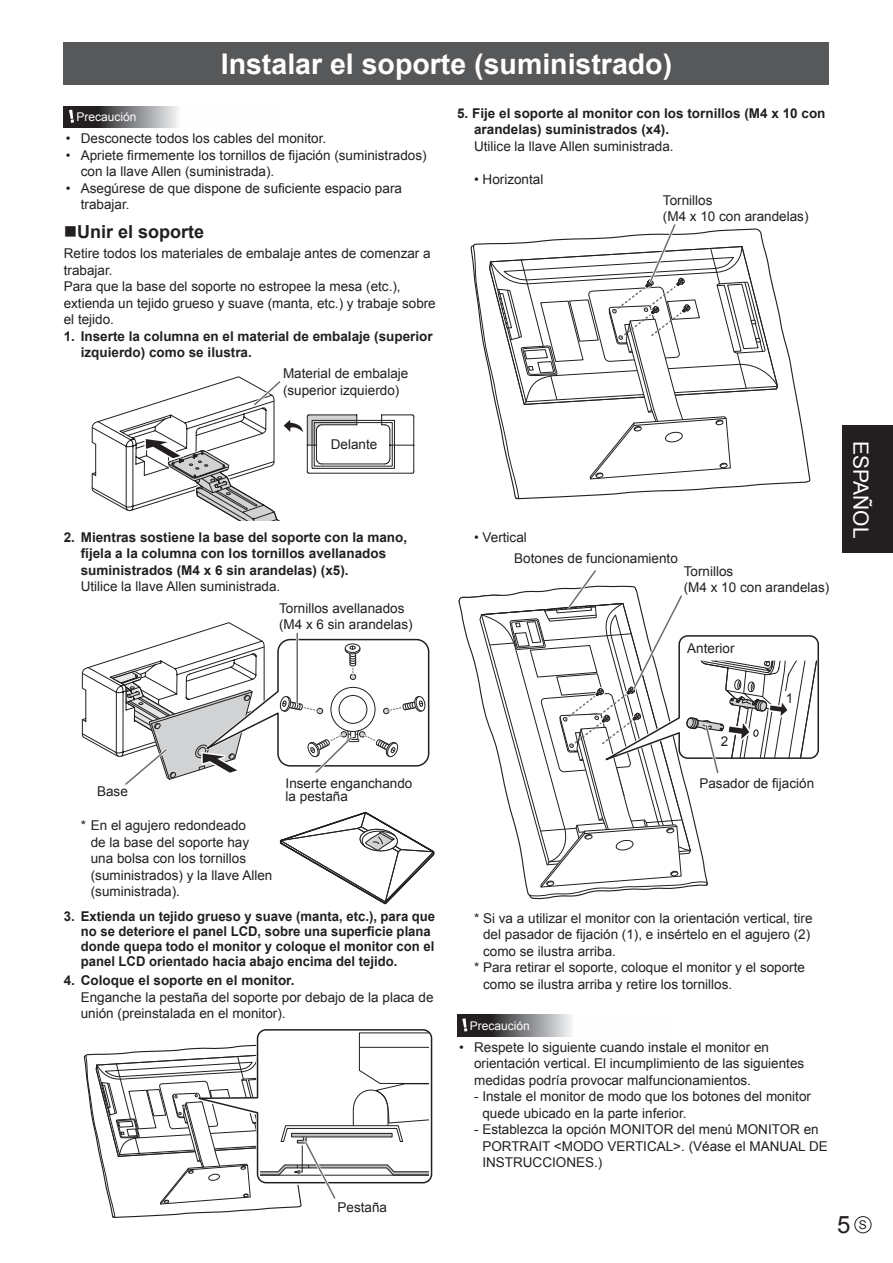
<style>
.page{position:relative;width:893px;height:1263px;background:#fff}
.page>*{position:absolute;margin:0;border:0;box-sizing:border-box;transform-origin:0 0}
.t1{font:700 28.5px "Arial";color:#fff}
.t2{font:24px "Arial";color:#231f20}
.t3{font:21px "Arial";color:#fff}
.t4{font:700 18px "Arial";color:#231f20}
.t5{font:13.5px/16.5px "Arial";color:#231f20}
.t6{font:700 13.5px/16.5px "Arial";color:#231f20}
.t7{font:12px "Arial";color:#fff}
.s1{font-size:12px}
</style>
<div class="page">
<div style="left:842px;top:425px;width:51px;height:128px;background:#231f20"></div>
<div style="left:854px;top:1216px;width:17px;height:17px;border:1px solid #231f20;border-radius:50%"></div>
<div style="left:64px;top:43px;width:765px;height:42px;background:#57585a"></div>
<svg style="left:64px;top:106px;width:114px;height:21px;background:#706f71"></svg>
<svg style="left:69px;top:110px;width:5px;height:13px"></svg>
<svg style="left:91px;top:376px;width:323px;height:144px"></svg>
<svg style="left:82px;top:622px;width:348px;height:163px"></svg>
<svg style="left:83px;top:1029px;width:350px;height:189px"></svg>
<svg style="left:472px;top:245px;width:338px;height:238px"></svg>
<svg style="left:473px;top:224px;width:305px;height:275px"></svg>
<svg style="left:458px;top:570px;width:361px;height:327px"></svg>
<div style="left:717px;top:734px;width:14px;height:14px;background:#fff"></div>
<div style="left:783px;top:691px;width:14px;height:12px;background:#fff"></div>
<svg style="left:457px;top:1015px;width:114px;height:21px;background:#6f6f71"></svg>
<svg style="left:462px;top:1018px;width:5px;height:13px"></svg>
<svg style="left:279px;top:811px;width:156px;height:94px"></svg>
<h1 class="t1" style="left:221px;top:45px;width:453px">Instalar el soporte (suministrado)</h1>
<p class="t7" style="left:77px;top:109px;width:62px">Precaución</p>
<p class="t5" style="left:66px;top:130px;width:262px">• Desconecte todos los cables del monitor.</p>
<p class="t5" style="left:81px;top:147px;width:347px;text-indent:-15px">• Apriete firmemente los tornillos de fijación (suministrados) con la llave Allen (suministrada).</p>
<p class="t5" style="left:81px;top:180px;width:323px;text-indent:-15px">• Asegúrese de que dispone de suficiente espacio para trabajar.</p>
<h3 class="t4" style="left:64px;top:220px;width:142px">■Unir el soporte</h3>
<p class="t5" style="left:64px;top:245px;width:374px">Retire todos los materiales de embalaje antes de comenzar a trabajar.<br>Para que la base del soporte no estropee la mesa (etc.), extienda un tejido grueso y suave (manta, etc.) y trabaje sobre el tejido.</p>
<p class="t6" style="left:81px;top:328px;width:353px;text-indent:-17px">1. Inserte la columna en el material de embalaje (superior izquierdo) como se ilustra.</p>
<p class="t5" style="left:283px;top:366px;width:127px">Material de embalaje (superior izquierdo)</p>
<p class="t6" style="left:474px;top:105px;width:353px;text-indent:-17px">5. Fije el soporte al monitor con los tornillos (M4 x 10 con arandelas) suministrados (x4).</p>
<p class="t5" style="left:474px;top:138px;width:201px">Utilice la llave Allen suministrada.</p>
<p class="t5" style="left:474px;top:171px;width:71px">• Horizontal</p>
<p class="t5" style="left:663px;top:192px;width:147px">Tornillos<br>(M4 x 10 con arandelas)</p>
<p class="t5" style="left:331px;top:437px;width:48px">Delante</p>
<p class="t6" style="left:81px;top:529px;width:328px;text-indent:-17px">2. Mientras sostiene la base del soporte con la mano, fíjela a la columna con los tornillos avellanados suministrados (M4 x 6 sin arandelas) (x5).</p>
<p class="t5" style="left:81px;top:579px;width:201px">Utilice la llave Allen suministrada.</p>
<p class="t5" style="left:279px;top:600px;width:135px">Tornillos avellanados (M4 x 6 sin arandelas)</p>
<p class="t5" style="left:286px;top:776px;width:128px;line-height:13.8px">Inserte enganchando la pestaña</p>
<p class="t5" style="left:97px;top:783px;width:32px">Base</p>
<p class="t5" style="left:91px;top:817px;width:183px;text-indent:-10px">* En el agujero redondeado<br>de la base del soporte hay una bolsa con los tornillos (suministrados) y la llave Allen (suministrada).</p>
<p class="t6" style="left:81px;top:909px;width:356px;line-height:15px;text-indent:-17px">3. Extienda un tejido grueso y suave (manta, etc.), para que no se deteriore el panel LCD, sobre una superficie plana donde quepa todo el monitor y coloque el monitor con el panel LCD orientado hacia abajo encima del tejido.</p>
<p class="t6" style="left:64px;top:973px;width:232px">4. Coloque el soporte en el monitor.</p>
<p class="t5" style="left:81px;top:989px;width:354px">Enganche la pestaña del soporte por debajo de la placa de unión (preinstalada en el monitor).</p>
<p class="t5" style="left:338px;top:1199px;width:51px">Pestaña</p>
<p class="t5" style="left:514px;top:527px;width:165px;line-height:21.1px;text-indent:-40px">• Vertical<br>Botones de funcionamiento</p>
<p class="t5" style="left:684px;top:563px;width:147px">Tornillos<br>(M4 x 10 con arandelas)</p>
<p class="t5" style="left:687px;top:640px;width:49px">Anterior</p>
<p class="t5" style="left:721px;top:733px;width:9px">2</p>
<p class="t5" style="left:786px;top:690px;width:9px">1</p>
<p class="t5" style="left:699px;top:775px;width:116px">Pasador de fijación</p>
<h3 class="t3" style="left:875px;top:441px;width:99px;rotate:90deg">ESPAÑOL</h3>
<p class="t5" style="left:474px;top:910px;width:340px">* Si va a utilizar el monitor con la orientación vertical, tire</p>
<p class="t5" style="left:483px;top:926px;width:329px">del pasador de fijación (1), e insértelo en el agujero (2)</p>
<p class="t5" style="left:483px;top:943px;width:134px">como se ilustra arriba.</p>
<p class="t5" style="left:474px;top:959px;width:332px">* Para retirar el soporte, coloque el monitor y el soporte</p>
<p class="t5" style="left:483px;top:976px;width:251px">como se ilustra arriba y retire los tornillos.</p>
<p class="t7" style="left:470px;top:1018px;width:62px">Precaución</p>
<p class="t5" style="left:474px;top:1039px;width:332px;text-indent:-15px">• Respete lo siguiente cuando instale el monitor en orientación vertical. El incumplimiento de las siguientes medidas podría provocar malfuncionamientos.</p>
<p class="t5" style="left:482px;top:1088px;width:330px;text-indent:-8px">- Instale el monitor de modo que los botones del monitor quede ubicado en la parte inferior.</p>
<p class="t5" style="left:482px;top:1121px;width:347px;text-indent:-8px">- Establezca la opción MONITOR del menú MONITOR en<br>PORTRAIT &lt;MODO VERTICAL&gt;. (Véase el MANUAL DE<br>INSTRUCCIONES.)</p>
<h2 class="t2" style="left:837px;top:1208px;width:31px">5 <span class="s1">S</span></h2>
</div>
